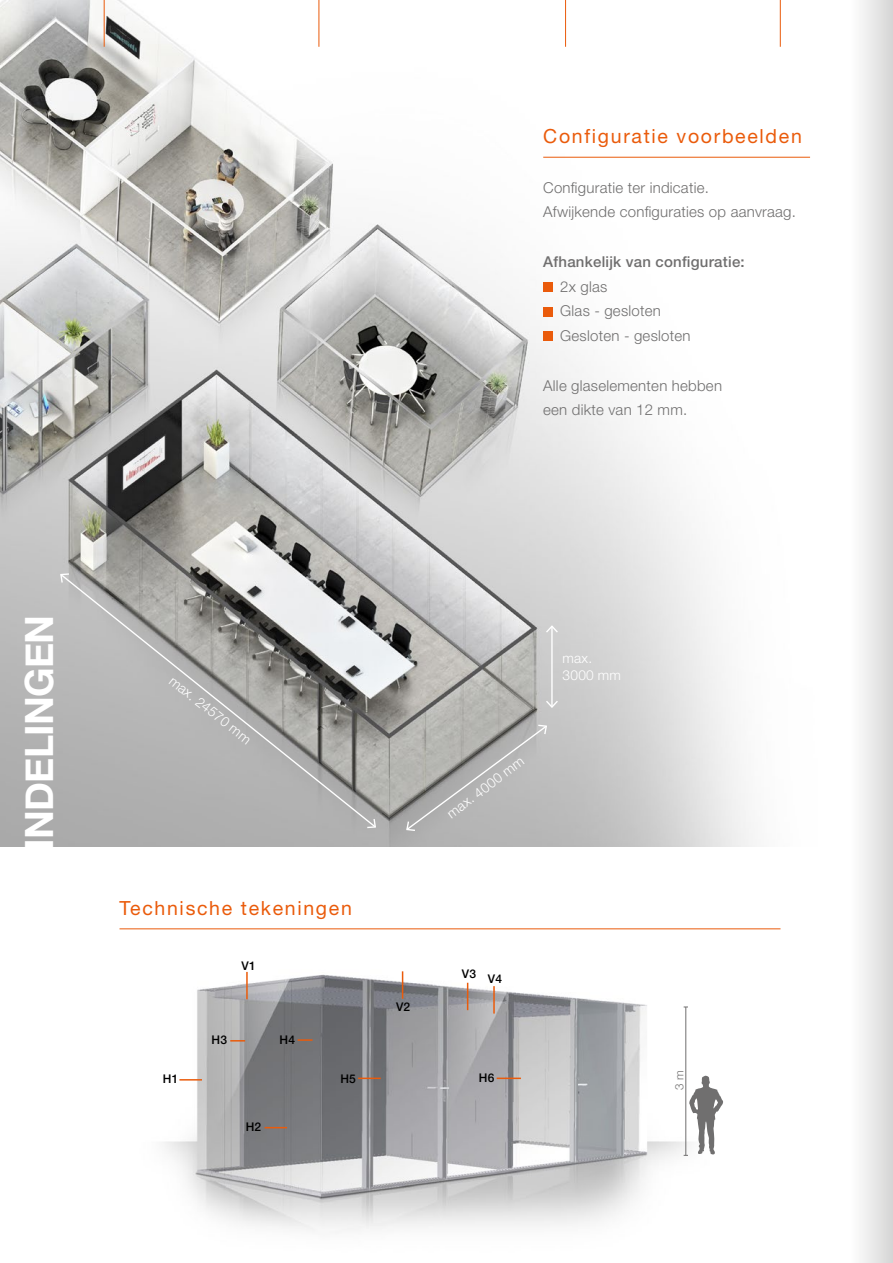
<style>
.page{position:relative;width:893px;height:1263px;background:#fff}
.page>*{position:absolute;margin:0;border:0;box-sizing:border-box;transform-origin:0 0}
.t1{font:700 39px "Helvetica Neue";letter-spacing:-.02em;color:#fff}
.t2{font:19.5px "Helvetica Neue LT Std";letter-spacing:.085em;color:#ea5b0b}
.t3{font:300 15px/24.8px "Helvetica Neue LT Std";letter-spacing:.015em;color:#706f6f}
.t4{font:500 15px "Helvetica Neue LT Std";letter-spacing:.015em;color:#706f6f}
.t5{font:300 13.65px/16.5px "Helvetica Neue LT Std";letter-spacing:.015em;color:#fff}
.t6{font:500 12px "Helvetica Neue LT Std";letter-spacing:.015em;color:#000}
.t7{font:300 11.55px "Helvetica Neue LT Std";color:#706f6f}
</style>
<div class="page">
<img style="left:119px;top:928px;width:649px;height:303px">
<img style="left:0;top:0;width:811px;height:847px">
<svg style="left:59px;top:573px;width:318px;height:256px;background:#aaaaa9"></svg>
<svg style="left:59px;top:572px;width:11px;height:12px"></svg>
<svg style="left:366px;top:817px;width:11px;height:12px"></svg>
<svg style="left:405px;top:724px;width:143px;height:108px;background:#b1b1b0"></svg>
<hr style="left:551px;top:626px;width:2px;height:81px;background:#fff">
<svg style="left:545px;top:624px;width:14px;height:10px"></svg>
<svg style="left:545px;top:699px;width:14px;height:10px"></svg>
<hr style="left:780px;top:0;width:1px;height:47px;background:#ea5b0b">
<hr style="left:565px;top:0;width:1px;height:47px;background:#ea5b0b">
<hr style="left:319px;top:0;width:1px;height:47px;background:#ea5b0b">
<hr style="left:104px;top:0;width:1px;height:47px;background:#ea5b0b">
<hr style="left:543px;top:157px;width:267px;height:1px;background:#ea5b0b">
<div style="left:543px;top:282px;width:10px;height:10px;background:#ea5b0b"></div>
<div style="left:543px;top:307px;width:10px;height:9px;background:#ea5b0b"></div>
<div style="left:543px;top:332px;width:10px;height:9px;background:#ea5b0b"></div>
<hr style="left:120px;top:928px;width:660px;height:1px;background:#ea5b0b">
<hr style="left:685px;top:1007px;width:1px;height:148px;background:#706f6f">
<svg style="left:684px;top:1075px;width:40px;height:81px"></svg>
<hr style="left:246px;top:972px;width:2px;height:27px;background:#ea5b0b">
<svg style="left:402px;top:971px;width:1px;height:28px"></svg>
<svg style="left:467px;top:983px;width:1px;height:27px"></svg>
<hr style="left:493px;top:986px;width:2px;height:27px;background:#ea5b0b">
<hr style="left:497px;top:1077px;width:24px;height:2px;background:#ea5b0b">
<hr style="left:358px;top:1077px;width:23px;height:2px;background:#ea5b0b">
<svg style="left:230px;top:1040px;width:15px;height:1px"></svg>
<svg style="left:179px;top:1079px;width:23px;height:1px"></svg>
<svg style="left:265px;top:1127px;width:22px;height:1px"></svg>
<svg style="left:298px;top:1039px;width:15px;height:2px"></svg>
<div style="left:846px;top:0;width:47px;height:1263px;background:linear-gradient(to right,#fff,#d6d6d6)"></div>
<h2 class="t2" style="left:543px;top:125px;width:260px">Configuratie voorbeelden</h2>
<p class="t3" style="left:543px;top:175px;width:254px">Configuratie ter indicatie.<br>Afwijkende configuraties op aanvraag.</p>
<p class="t4" style="left:543px;top:253px;width:203px">Afhankelijk van configuratie:</p>
<p class="t3" style="left:560px;top:274px;width:132px">2x glas<br>Glas - gesloten<br>Gesloten - gesloten</p>
<p class="t3" style="left:543px;top:373px;width:180px">Alle glaselementen hebben een dikte van 12 mm.</p>
<h1 class="t1" style="left:9px;top:850px;width:236px;rotate:-90deg">INDELINGEN</h1>
<p class="t5" style="left:176px;top:672px;width:101px;rotate:38deg">max. 24570 mm</p>
<h2 class="t2" style="left:120px;top:896px;width:234px">Technische tekeningen</h2>
<p class="t6" style="left:241px;top:958px;width:16px">V1</p>
<p class="t6" style="left:212px;top:1033px;width:17px">H3</p>
<p class="t6" style="left:280px;top:1033px;width:17px">H4</p>
<p class="t5" style="left:443px;top:808px;width:94px;rotate:-37deg">max. 4000 mm</p>
<p class="t6" style="left:396px;top:999px;width:16px">V2</p>
<p class="t6" style="left:462px;top:966px;width:16px">V3</p>
<p class="t6" style="left:488px;top:972px;width:16px">V4</p>
<p class="t6" style="left:163px;top:1072px;width:17px">H1</p>
<p class="t6" style="left:246px;top:1120px;width:17px">H2</p>
<p class="t6" style="left:340px;top:1072px;width:17px">H5</p>
<p class="t6" style="left:479px;top:1071px;width:17px">H6</p>
<p class="t5" style="left:563px;top:650px;width:60px">max.<br>3000 mm</p>
<p class="t7" style="left:672px;top:1090px;width:21px;rotate:-90deg">3 m</p>
</div>
